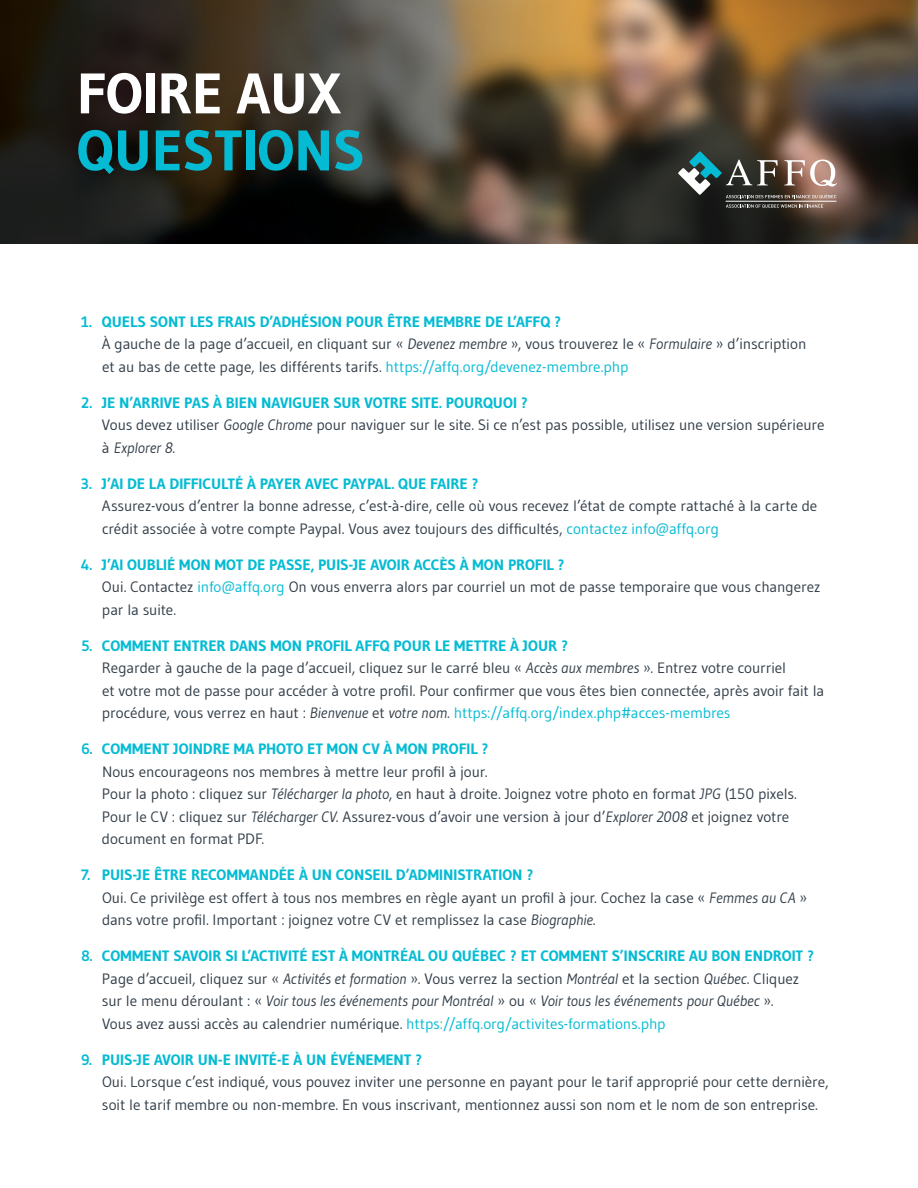
<style>
.page{position:relative;width:918px;height:1188px;background:#fff}
.page>*{position:absolute;margin:0;border:0;box-sizing:border-box;transform-origin:0 0}
.t1{font:700 57px "Gudea";color:#05bbd3}
.t2{font:700 57px "Gudea";color:#fff}
.t3{font:15px/22.5px "Gudea";letter-spacing:-.005em;color:#323e48}
.t4{font:700 15px "Gudea";letter-spacing:-.005em;color:#05bbd3}
.s1{font-weight:700;color:#05bbd3}
.s2{font-style:italic}
.s3{color:#05bbd3}
</style>
<div class="page">
<img style="left:0;top:0;width:918px;height:244px">
<svg style="left:726px;top:204px;width:97px;height:4px"></svg>
<hr style="left:726px;top:201px;width:110px;height:1px;background:#fff">
<svg style="left:678px;top:151px;width:159px;height:47px;background:#6c6861"></svg>
<h1 class="t2" style="left:77px;top:58px;width:266px">FOIRE AUX</h1>
<h1 class="t1" style="left:77px;top:115px;width:289px">QUESTIONS</h1>
<p class="t3" style="left:102px;top:310px;width:706px;text-indent:-21px"><span class="s1">1. QUELS SONT LES FRAIS D’ADHÉSION POUR ÊTRE MEMBRE DE L’AFFQ ?<br></span>À gauche de la page d’accueil, en cliquant sur « <span class="s2">Devenez membre</span> », vous trouverez le « <span class="s2">Formulaire</span> » d’inscription et au bas de cette page, les différents tarifs. <span class="s3">https://affq.org/devenez-membre.php</span></p>
<p class="t3" style="left:102px;top:391px;width:724px;text-indent:-21px"><span class="s1">2. JE N’ARRIVE PAS À BIEN NAVIGUER SUR VOTRE SITE. POURQUOI ?<br></span>Vous devez utiliser <span class="s2">Google Chrome</span> pour naviguer sur le site. Si ce n’est pas possible, utilisez une version supérieure à <span class="s2">Explorer 8</span>.</p>
<p class="t4" style="left:81px;top:474px;width:399px">3. J’AI DE LA DIFFICULTÉ À PAYER AVEC PAYPAL. QUE FAIRE ?</p>
<p class="t3" style="left:102px;top:494px;width:717px">Assurez-vous d’entrer la bonne adresse, c’est-à-dire, celle où vous recevez l’état de compte rattaché à la carte de crédit associée à votre compte Paypal. Vous avez toujours des difficultés, <span class="s3">contactez info@affq.org</span></p>
<p class="t3" style="left:102px;top:553px;width:720px;text-indent:-21px"><span class="s1">4. J’AI OUBLIÉ MON MOT DE PASSE, PUIS-JE AVOIR ACCÈS À MON PROFIL ?<br></span>Oui. Contactez <span class="s3">info@affq.org</span> On vous enverra alors par courriel un mot de passe temporaire que vous changerez par la suite.</p>
<p class="t3" style="left:102px;top:634px;width:724px;text-indent:-21px"><span class="s1">5. COMMENT ENTRER DANS MON PROFIL AFFQ POUR LE METTRE À JOUR ?<br></span>Regarder à gauche de la page d’accueil, cliquez sur le carré bleu « <span class="s2">Accès aux membres</span> ». Entrez votre courriel<br>et votre mot de passe pour accéder à votre profil. Pour confirmer que vous êtes bien connectée, après avoir fait la procédure, vous verrez en haut : <span class="s2">Bienvenue</span> et <span class="s2">votre nom</span>. <span class="s3">https://affq.org/index.php#acces-membres</span></p>
<p class="t4" style="left:81px;top:740px;width:409px">6. COMMENT JOINDRE MA PHOTO ET MON CV À MON PROFIL ?</p>
<p class="t3" style="left:102px;top:760px;width:697px">Nous encourageons nos membres à mettre leur profil à jour.<br>Pour la photo : cliquez sur <span class="s2">Télécharger la photo</span>, en haut à droite. Joignez votre photo en format <span class="s2">JPG</span> (150 pixels.<br>Pour le CV : cliquez sur <span class="s2">Télécharger CV</span>. Assurez-vous d’avoir une version à jour d’<span class="s2">Explorer 2008</span> et joignez votre document en format PDF.</p>
<p class="t3" style="left:102px;top:863px;width:707px;text-indent:-21px"><span class="s1">7. PUIS-JE ÊTRE RECOMMANDÉE À UN CONSEIL D’ADMINISTRATION ?<br></span>Oui. Ce privilège est offert à tous nos membres en règle ayant un profil à jour. Cochez la case « <span class="s2">Femmes au CA</span> » dans votre profil. Important : joignez votre CV et remplissez la case <span class="s2">Biographie</span>.</p>
<p class="t3" style="left:102px;top:944px;width:714px;text-indent:-21px"><span class="s1">8. COMMENT SAVOIR SI L’ACTIVITÉ EST À MONTRÉAL OU QUÉBEC ? ET COMMENT S’INSCRIRE AU BON ENDROIT ?<br></span>Page d’accueil, cliquez sur « <span class="s2">Activités et formation</span> ». Vous verrez la section <span class="s2">Montréal</span> et la section <span class="s2">Québec</span>. Cliquez sur le menu déroulant : « <span class="s2">Voir tous les événements pour Montréal</span> » ou « <span class="s2">Voir tous les événements pour Québec</span> ».<br>Vous avez aussi accès au calendrier numérique. <span class="s3">https://affq.org/activites-formations.php</span></p>
<p class="t4" style="left:81px;top:1050px;width:343px">9. PUIS-JE AVOIR UN-E INVITÉ-E À UN ÉVÉNEMENT ?</p>
<p class="t3" style="left:102px;top:1070px;width:728px">Oui. Lorsque c’est indiqué, vous pouvez inviter une personne en payant pour le tarif approprié pour cette dernière, soit le tarif membre ou non-membre. En vous inscrivant, mentionnez aussi son nom et le nom de son entreprise.</p>
</div>
